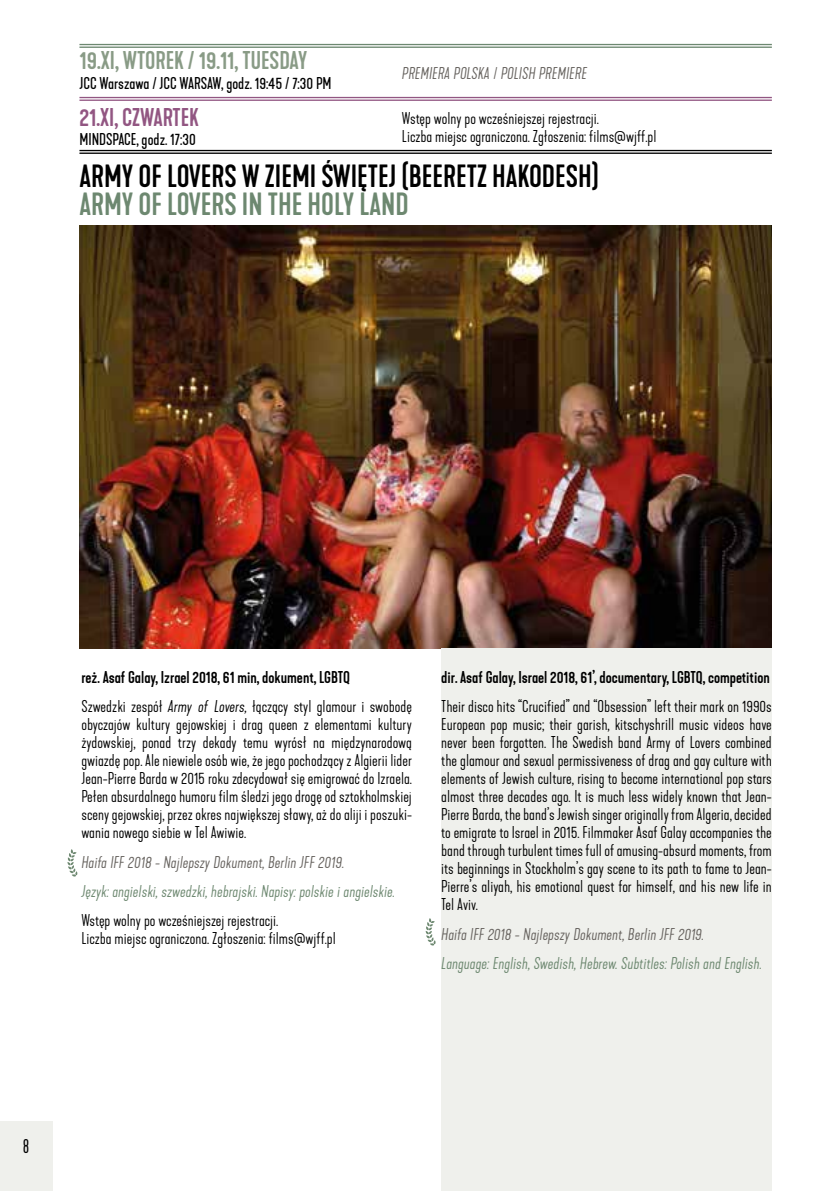
<style>
.page{position:relative;width:840px;height:1191px;background:#fff}
.page>*{position:absolute;margin:0;border:0;box-sizing:border-box;transform-origin:0 0}
.t1{font:500 30px "Kapra Neue";color:#000}
.t2{font:500 30px "Kapra Neue";color:#6d8870}
.t3{font:500 24px "Kapra Neue";color:#899b86}
.t4{font:500 24px "Kapra Neue";color:#925682}
.t5{font:300 condensed 20px "Kapra Neue";color:#000}
.t6{font:300 16px/18px "Kapra Neue";color:#000;text-align:justify}
.t7{font:500 16px/29.4px "Kapra Neue";color:#000}
.t8{font:italic 300 16px "Kapra Neue";color:#6d8870}
.t9{font:italic 300 16px "Kapra Neue";color:#67635f}
.t10{font:16px "Kapra Neue";color:#000}
.s1{font-weight:300}
.s2{font-weight:300;font-style:italic}
</style>
<div class="page">
<div style="left:0;top:1121px;width:53px;height:70px;background:#eff0ec"></div>
<img style="left:79px;top:225px;width:692px;height:423px">
<div style="left:441px;top:648px;width:330px;height:543px;background:#eff0ec"></div>
<hr style="left:79px;top:150px;width:692px;height:1px;background:#000">
<hr style="left:79px;top:152px;width:692px;height:2px;background:#000">
<hr style="left:79px;top:44px;width:692px;height:1px;background:#6d8870">
<hr style="left:79px;top:47px;width:692px;height:1px;background:#6d8870">
<hr style="left:79px;top:97px;width:692px;height:1px;background:#925682">
<hr style="left:79px;top:100px;width:692px;height:1px;background:#925682">
<svg style="left:67px;top:849px;width:10px;height:27px"></svg>
<svg style="left:425px;top:918px;width:10px;height:27px"></svg>
<h2 class="t3" style="left:79px;top:46px;width:229px">19.XI, WTOREK / 19.11, TUESDAY</h2>
<p class="t10" style="left:79px;top:73px;width:253px">JCC Warszawa / JCC WARSAW, godz. 19:45 / 7:30 PM</p>
<h2 class="t4" style="left:79px;top:103px;width:121px">21.XI, CZWARTEK</h2>
<p class="t10" style="left:79px;top:130px;width:118px">MINDSPACE, godz. 17:30</p>
<p class="t9" style="left:402px;top:63px;width:186px">PREMIERA POLSKA / POLISH PREMIERE</p>
<p class="t6" style="left:402px;top:109px;width:256px">Wstęp wolny po wcześniejszej rejestracji.<br>Liczba miejsc ograniczona. Zgłoszenia: films@wjff.pl</p>
<h1 class="t1" style="left:79px;top:158px;width:520px">ARMY OF LOVERS W ZIEMI ŚWIĘTEJ (BEERETZ HAKODESH)</h1>
<h1 class="t2" style="left:79px;top:186px;width:330px">ARMY OF LOVERS IN THE HOLY LAND</h1>
<p class="t7" style="left:81px;top:663px;width:332px">reż. Asaf Galay, Izrael 2018, 61 min, dokument, LGBTQ<br><span class="s1">Szwedzki zespół</span> <span class="s2">Army of Lovers,</span> <span class="s1">łączący styl glamour i swobodę</span></p>
<p class="t6" style="left:81px;top:716px;width:332px">obyczajów kultury gejowskiej i drag queen z elementami kultury żydowskiej, ponad trzy dekady temu wyrósł na międzynarodową gwiazdę pop. Ale niewiele osób wie, że jego pochodzący z Algierii lider Jean-Pierre Barda w 2015 roku zdecydował się emigrować do Izraela.<br>Pełen absurdalnego humoru film śledzi jego drogę od sztokholmskiej sceny gejowskiej, przez okres największej sławy, aż do aliji i poszuki&shy;wania nowego siebie w Tel Awiwie.</p>
<p class="t9" style="left:81px;top:852px;width:264px">Haifa IFF 2018 - Najlepszy Dokument, Berlin JFF 2019.</p>
<p class="t8" style="left:81px;top:881px;width:315px">Język: angielski, szwedzki, hebrajski. Napisy: polskie i angielskie.</p>
<p class="t6" style="left:81px;top:912px;width:256px">Wstęp wolny po wcześniejszej rejestracji.<br>Liczba miejsc ograniczona. Zgłoszenia: films@wjff.pl</p>
<p class="t7" style="left:441px;top:663px;width:330px">dir. Asaf Galay, Israel 2018, 61’, documentary, LGBTQ, competition</p>
<p class="t6" style="left:441px;top:698px;width:332px">Their disco hits “Crucified” and “Obsession” left their mark on 1990s European pop music; their garish, kitschyshrill music videos have never been forgotten. The Swedish band Army of Lovers combined the glamour and sexual permissiveness of drag and gay culture with elements of Jewish culture, rising to become international pop stars almost three decades ago. It is much less widely known that Jean-Pierre Barda, the band’s Jewish singer originally from Algeria, decided to emigrate to Israel in 2015. Filmmaker Asaf Galay accompanies the band through turbulent times full of amusing-absurd moments, from its beginnings in Stockholm’s gay scene to its path to fame to Jean-Pierre’s aliyah, his emotional quest for himself, and his new life in Tel Aviv.</p>
<p class="t9" style="left:441px;top:924px;width:264px">Haifa IFF 2018 - Najlepszy Dokument, Berlin JFF 2019.</p>
<p class="t8" style="left:441px;top:953px;width:322px">Language: English, Swedish, Hebrew. Subtitles: Polish and English.</p>
<p class="t5" style="left:23px;top:1134px;width:8px">8</p>
</div>
